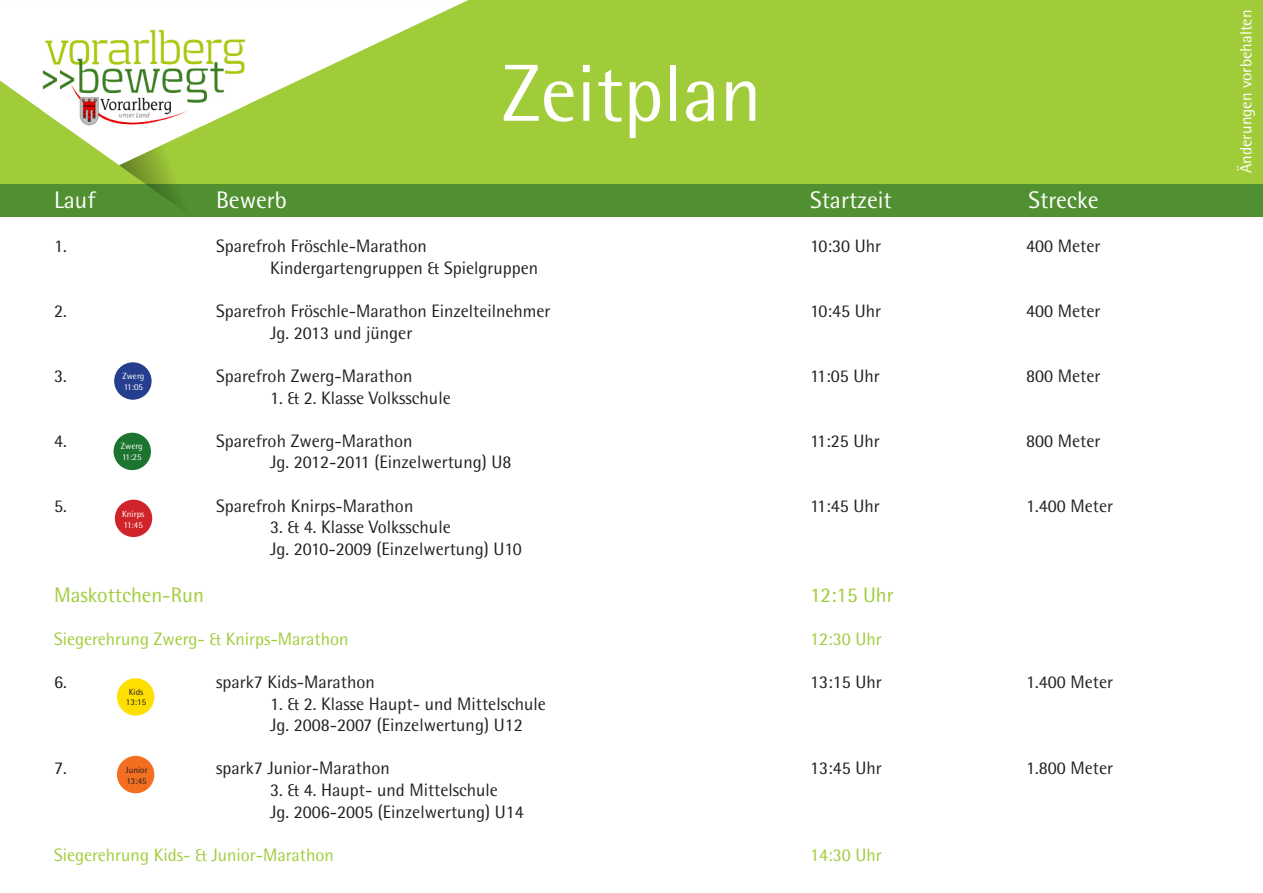
<style>
.page{position:relative;width:1263px;height:893px;background:#fff}
.page>*{position:absolute;margin:0;border:0;box-sizing:border-box;transform-origin:0 0}
.t1{font:81px "Rotis Semi Sans Pro";letter-spacing:-.005em;color:#fff}
.t2{font:24px "Rotis Semi Sans Pro";color:#fff}
.t3{font:21px "Rotis Semi Sans Pro";color:#a1cc3a}
.t4{font:18px "Rotis Semi Sans Pro";color:#231f20}
.t5{font:18px "Rotis Semi Sans Pro";color:#a1cc3a}
.t6{font:16.5px "Rotis Semi Sans Pro";color:#fff}
.t7{font:9px "Rotis Semi Sans Pro";color:#fff}
.t8{font:9px "Rotis Semi Sans Pro";color:#231f20}
</style>
<div class="page">
<div style="left:1px;top:0;width:1262px;height:185px;background:#a1cc3a"></div>
<div style="left:0;top:185px;width:1262px;height:32px;background:#509030"></div>
<div style="left:114px;top:362px;width:38px;height:38px;background:#253f8e;border-radius:50%"></div>
<div style="left:114px;top:433px;width:37px;height:37px;background:#1c752e;border-radius:50%"></div>
<div style="left:115px;top:500px;width:37px;height:37px;background:#d1232a;border-radius:50%"></div>
<div style="left:117px;top:678px;width:37px;height:38px;background:#ffdf01;border-radius:50%"></div>
<div style="left:117px;top:756px;width:37px;height:37px;background:#f36e21;border-radius:50%"></div>
<svg style="left:0;top:0;width:468px;height:165px"></svg>
<img style="left:43px;top:29px;width:202px;height:97px">
<svg style="left:119px;top:113px;width:110px;height:95px"></svg>
<p class="t1" style="left:502px;top:46px;width:262px">Zeitplan</p>
<p class="t2" style="left:54px;top:186px;width:43px">Lauf</p>
<p class="t2" style="left:216px;top:186px;width:72px">Bewerb</p>
<p class="t2" style="left:810px;top:186px;width:83px">Startzeit</p>
<p class="t2" style="left:1029px;top:186px;width:71px">Strecke</p>
<p class="t4" style="left:54px;top:236px;width:14px">1.</p>
<p class="t4" style="left:216px;top:236px;width:212px">Sparefroh Fröschle-Marathon</p>
<p class="t4" style="left:810px;top:236px;width:73px">10:30 Uhr</p>
<p class="t4" style="left:1026px;top:236px;width:76px">400 Meter</p>
<p class="t4" style="left:270px;top:257px;width:270px">Kindergartengruppen &amp; Spielgruppen</p>
<p class="t4" style="left:54px;top:300px;width:14px">2.</p>
<p class="t4" style="left:216px;top:300px;width:336px">Sparefroh Fröschle-Marathon Einzelteilnehmer</p>
<p class="t4" style="left:810px;top:300px;width:73px">10:45 Uhr</p>
<p class="t4" style="left:1026px;top:300px;width:76px">400 Meter</p>
<p class="t4" style="left:270px;top:322px;width:144px">Jg. 2013 und jünger</p>
<p class="t4" style="left:54px;top:365px;width:14px">3.</p>
<p class="t4" style="left:216px;top:365px;width:198px">Sparefroh Zwerg-Marathon</p>
<p class="t4" style="left:810px;top:365px;width:71px">11:05 Uhr</p>
<p class="t4" style="left:1026px;top:365px;width:76px">800 Meter</p>
<p class="t4" style="left:270px;top:387px;width:182px">1. &amp; 2. Klasse Volksschule</p>
<p class="t4" style="left:54px;top:430px;width:14px">4.</p>
<p class="t4" style="left:216px;top:430px;width:198px">Sparefroh Zwerg-Marathon</p>
<p class="t4" style="left:810px;top:430px;width:71px">11:25 Uhr</p>
<p class="t4" style="left:1026px;top:430px;width:76px">800 Meter</p>
<p class="t4" style="left:270px;top:452px;width:243px">Jg. 2012-2011 (Einzelwertung) U8</p>
<p class="t4" style="left:54px;top:495px;width:14px">5.</p>
<p class="t4" style="left:216px;top:495px;width:199px">Sparefroh Knirps-Marathon</p>
<p class="t4" style="left:810px;top:495px;width:71px">11:45 Uhr</p>
<p class="t4" style="left:1026px;top:495px;width:89px">1.400 Meter</p>
<p class="t4" style="left:270px;top:516px;width:182px">3. &amp; 4. Klasse Volksschule</p>
<p class="t4" style="left:270px;top:538px;width:253px">Jg. 2010-2009 (Einzelwertung) U10</p>
<p class="t3" style="left:54px;top:582px;width:151px">Maskottchen-Run</p>
<p class="t3" style="left:810px;top:582px;width:85px">12:15 Uhr</p>
<p class="t5" style="left:54px;top:628px;width:296px">Siegerehrung Zwerg- &amp; Knirps-Marathon</p>
<p class="t5" style="left:810px;top:628px;width:73px">12:30 Uhr</p>
<p class="t4" style="left:54px;top:671px;width:14px">6.</p>
<p class="t4" style="left:216px;top:671px;width:160px">spark7 Kids-Marathon</p>
<p class="t4" style="left:810px;top:671px;width:73px">13:15 Uhr</p>
<p class="t4" style="left:1026px;top:671px;width:89px">1.400 Meter</p>
<p class="t4" style="left:270px;top:693px;width:277px">1. &amp; 2. Klasse Haupt- und Mittelschule</p>
<p class="t4" style="left:270px;top:714px;width:254px">Jg. 2008-2007 (Einzelwertung) U12</p>
<p class="t4" style="left:54px;top:758px;width:14px">7.</p>
<p class="t4" style="left:216px;top:758px;width:175px">spark7 Junior-Marathon</p>
<p class="t4" style="left:810px;top:758px;width:73px">13:45 Uhr</p>
<p class="t4" style="left:1026px;top:758px;width:89px">1.800 Meter</p>
<p class="t4" style="left:270px;top:779px;width:229px">3. &amp; 4. Haupt- und Mittelschule</p>
<p class="t4" style="left:270px;top:801px;width:255px">Jg. 2006-2005 (Einzelwertung) U14</p>
<p class="t5" style="left:54px;top:844px;width:281px">Siegerehrung Kids- &amp; Junior-Marathon</p>
<p class="t5" style="left:810px;top:844px;width:73px">14:30 Uhr</p>
<p class="t7" style="left:122px;top:370px;width:23px">Zwerg</p>
<p class="t7" style="left:124px;top:381px;width:21px">11:05</p>
<p class="t7" style="left:121px;top:441px;width:23px">Zwerg</p>
<p class="t7" style="left:122px;top:451px;width:21px">11:25</p>
<p class="t7" style="left:122px;top:508px;width:24px">Knirps</p>
<p class="t7" style="left:124px;top:519px;width:21px">11:45</p>
<p class="t8" style="left:129px;top:686px;width:16px">Kids</p>
<p class="t8" style="left:126px;top:697px;width:22px">13:15</p>
<p class="t8" style="left:125px;top:764px;width:24px">Junior</p>
<p class="t8" style="left:126px;top:775px;width:22px">13:45</p>
<p class="t6" style="left:1236px;top:173px;width:165px;rotate:-90deg">Änderungen vorbehalten</p>
</div>
